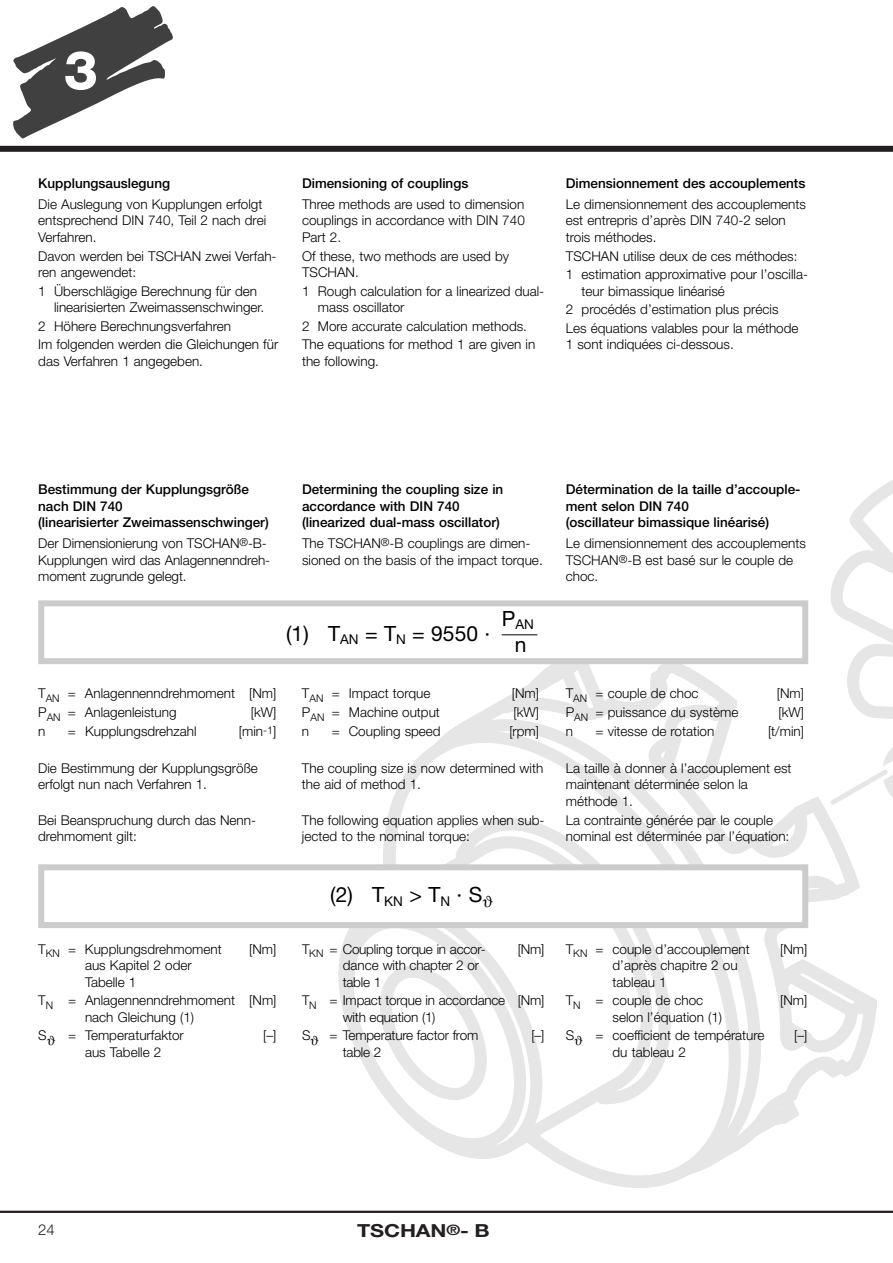
<style>
.page{position:relative;width:893px;height:1263px;background:#fff}
.page>*{position:absolute;margin:0;border:0;box-sizing:border-box;transform-origin:0 0}
.t1{font:800 54px "Helvetica Neue";color:#fff}
.t2{font:21px "Helvetica Neue";color:#000}
.t3{font:700 18px "Helvetica Neue";letter-spacing:-.005em;color:#231f20;scale:1.2 1}
.t4{font:300 15px "Helvetica Neue";color:#231f20}
.t5{font:300 13.5px/16.5px "Helvetica Neue";color:#000}
.t6{font:500 13.5px/16.5px "Helvetica Neue";color:#000}
.t7{font:13.5px "Helvetica Neue";color:#000}
.s1{font-size:10.8px}
.s2{font-size:14.4px}
</style>
<div class="page">
<hr style="left:0;top:1211px;width:892px;height:2px;background:#231f20">
<div style="left:0;top:146px;width:892px;height:6px;background:#231f20"></div>
<svg style="left:780px;top:642px;width:97px;height:482px"></svg>
<svg style="left:514px;top:664px;width:266px;height:466px"></svg>
<svg style="left:470px;top:701px;width:297px;height:444px"></svg>
<svg style="left:385px;top:718px;width:361px;height:470px"></svg>
<svg style="left:445px;top:797px;width:231px;height:313px"></svg>
<svg style="left:479px;top:826px;width:179px;height:273px;fill:#e6e6e6"></svg>
<svg style="left:383px;top:829px;width:252px;height:342px"></svg>
<svg style="left:338px;top:928px;width:210px;height:248px"></svg>
<svg style="left:816px;top:480px;width:76px;height:343px"></svg>
<svg style="left:13px;top:6px;width:160px;height:133px"></svg>
<div style="left:41px;top:603px;width:764px;height:58px;background:#fff"></div>
<div style="left:38px;top:600px;width:770px;height:64px;border:6px solid #ccc"></div>
<hr style="left:501px;top:634px;width:36px;height:1px;background:#000">
<div style="left:41px;top:867px;width:764px;height:58px;background:#fff"></div>
<div style="left:38px;top:864px;width:770px;height:64px;border:6px solid #ccc"></div>
<svg style="left:369px;top:857px;width:183px;height:300px"></svg>
<svg style="left:574px;top:1036px;width:8px;height:9px"></svg>
<h1 class="t1" style="left:64px;top:51px;width:36px">3</h1>
<p class="t6" style="left:38px;top:176px;width:133px">Kupplungsauslegung</p>
<p class="t5" style="left:38px;top:197px;width:229px">Die Auslegung von Kupplungen erfolgt entsprechend DIN 740, Teil 2 nach drei<br>Verfahren.</p>
<p class="t5" style="left:38px;top:249px;width:240px">Davon werden bei TSCHAN zwei Verfah&shy;ren angewendet:</p>
<p class="t5" style="left:54px;top:284px;width:212px;text-indent:-16px">1 Überschlägige Berechnung für den linearisierten Zweimassenschwinger.</p>
<p class="t5" style="left:38px;top:318px;width:241px;line-height:18.6px">2 Höhere Berechnungsverfahren<br>Im folgenden werden die Gleichungen für</p>
<p class="t5" style="left:38px;top:354px;width:166px">das Verfahren 1 angegeben.</p>
<p class="t6" style="left:302px;top:176px;width:168px">Dimensioning of couplings</p>
<p class="t5" style="left:302px;top:197px;width:224px;text-align:justify">Three methods are used to dimension couplings in accordance with DIN 740<br>Part 2.</p>
<p class="t5" style="left:302px;top:249px;width:209px">Of these, two methods are used by<br>TSCHAN.</p>
<p class="t5" style="left:318px;top:284px;width:228px;text-indent:-16px">1 Rough calculation for a linearized dual&shy;mass oscillator</p>
<p class="t5" style="left:302px;top:318px;width:235px;line-height:18.6px">2 More accurate calculation methods.<br>The equations for method 1 are given in</p>
<p class="t5" style="left:302px;top:354px;width:78px">the following.</p>
<p class="t6" style="left:566px;top:176px;width:241px">Dimensionnement des accouplements</p>
<p class="t5" style="left:566px;top:197px;width:242px">Le dimensionnement des accouplements est entrepris d’après DIN 740-2 selon trois méthodes.</p>
<p class="t5" style="left:566px;top:248px;width:244px;line-height:18.6px">TSCHAN utilise deux de ces méthodes:<br>1 estimation approximative pour l’oscilla-</p>
<p class="t5" style="left:566px;top:283px;width:234px;line-height:18.6px;text-indent:16px">teur bimassique linéarisé<br>2 procédés d’estimation plus précis<br>Les équations valables pour la méthode</p>
<p class="t5" style="left:566px;top:338px;width:169px">1 sont indiquées ci-dessous.</p>
<p class="t6" style="left:38px;top:483px;width:232px">Bestimmung der Kupplungsgröße nach DIN 740<br>(linearisierter Zweimassenschwinger)</p>
<p class="t5" style="left:38px;top:536px;width:233px">Der Dimensionierung von TSCHAN<span class="s1">®</span>-B-<br>Kupplungen wird das Anlagennenndreh&shy;moment zugrunde gelegt.</p>
<p class="t6" style="left:302px;top:483px;width:203px">Determining the coupling size in accordance with DIN 740 (linearized dual-mass oscillator)</p>
<p class="t5" style="left:302px;top:536px;width:242px">The TSCHAN<span class="s1">®</span>-B couplings are dimen&shy;sioned on the basis of the impact torque.</p>
<h2 class="t2" style="left:286px;top:626px;width:205px">(1) T<sub>AN</sub> = T<sub>N</sub> = 9550 ·</h2>
<p class="t7" style="left:502px;top:620px;width:34px"><sup>P</sup>AN</p>
<h2 class="t2" style="left:514px;top:637px;width:13px">n</h2>
<p class="t5" style="left:38px;top:686px;width:240px;line-height:18.6px">T<sub>AN</sub> = Anlagennenndrehmoment [Nm]<br>P<sub>AN</sub> = Anlagenleistung</p>
<p class="t5" style="left:251px;top:705px;width:27px">[kW]</p>
<p class="t5" style="left:38px;top:724px;width:9px">n</p>
<p class="t5" style="left:68px;top:724px;width:130px">= Kupplungsdrehzahl</p>
<p class="t5" style="left:239px;top:724px;width:39px">[min<span class="s1">-1</span>]</p>
<p class="t5" style="left:38px;top:761px;width:221px">Die Bestimmung der Kupplungsgröße erfolgt nun nach Verfahren 1.</p>
<p class="t5" style="left:38px;top:813px;width:219px">Bei Beanspruchung durch das Nenn&shy;drehmoment gilt:</p>
<p class="t5" style="left:302px;top:687px;width:130px">T<sub>AN</sub> = Impact torque</p>
<p class="t5" style="left:512px;top:687px;width:29px">[Nm]</p>
<p class="t5" style="left:302px;top:705px;width:139px">P<sub>AN</sub> = Machine output</p>
<p class="t5" style="left:513px;top:705px;width:27px">[kW]</p>
<p class="t5" style="left:302px;top:724px;width:9px">n</p>
<p class="t5" style="left:332px;top:724px;width:110px">= Coupling speed</p>
<p class="t5" style="left:509px;top:724px;width:31px">[rpm]</p>
<p class="t5" style="left:302px;top:761px;width:243px">The coupling size is now determined with the aid of method 1.</p>
<p class="t5" style="left:302px;top:813px;width:244px">The following equation applies when sub&shy;jected to the nominal torque:</p>
<p class="t5" style="left:38px;top:942px;width:185px">T<sub>KN</sub> = Kupplungsdrehmoment</p>
<p class="t5" style="left:249px;top:942px;width:29px">[Nm]</p>
<p class="t5" style="left:85px;top:958px;width:108px">aus Kapitel 2 oder<br>Tabelle 1</p>
<p class="t5" style="left:85px;top:993px;width:193px;text-indent:-47px">T<sub>N</sub> = Anlagennenndrehmoment [Nm] nach Gleichung (1)</p>
<p class="t5" style="left:38px;top:1029px;width:10px">S</p>
<p class="t5" style="left:68px;top:1029px;width:117px">= Temperaturfaktor</p>
<p class="t5" style="left:263px;top:1029px;width:15px">[–]</p>
<p class="t5" style="left:85px;top:1045px;width:78px">aus Tabelle 2</p>
<h2 class="t2" style="left:330px;top:887px;width:154px">(2) T<sub>KN</sub> &gt; T<sub>N</sub> · S</h2>
<p class="t5" style="left:302px;top:942px;width:185px">T<sub>KN</sub> = Coupling torque in accor-</p>
<p class="t5" style="left:517px;top:942px;width:28px">[Nm]</p>
<p class="t5" style="left:343px;top:958px;width:138px">dance with chapter 2 or table 1</p>
<p class="t5" style="left:343px;top:993px;width:203px;text-indent:-41px">T<sub>N</sub> = Impact torque in accordance [Nm] with equation (1)</p>
<p class="t5" style="left:302px;top:1029px;width:10px">S</p>
<p class="t5" style="left:329px;top:1029px;width:150px">= Temperature factor from</p>
<p class="t5" style="left:531px;top:1029px;width:14px">[–]</p>
<p class="t5" style="left:343px;top:1045px;width:40px">table 2</p>
<p class="t6" style="left:565px;top:483px;width:236px">Détermination de la taille d’accouple&shy;ment selon DIN 740<br>(oscillateur bimassique linéarisé)</p>
<p class="t5" style="left:565px;top:536px;width:242px">Le dimensionnement des accouplements<br>TSCHAN<span class="s1">®</span>-B est basé sur le couple de choc.</p>
<p class="t5" style="left:565px;top:687px;width:134px">T<sub>AN</sub> = couple de choc</p>
<p class="t5" style="left:776px;top:687px;width:29px">[Nm]</p>
<p class="t5" style="left:565px;top:705px;width:174px">P<sub>AN</sub> = puissance du système</p>
<p class="t5" style="left:778px;top:705px;width:27px">[kW]</p>
<p class="t5" style="left:565px;top:724px;width:9px">n</p>
<p class="t5" style="left:595px;top:724px;width:120px">= vitesse de rotation</p>
<p class="t5" style="left:768px;top:724px;width:37px">[t/min]</p>
<p class="t5" style="left:565px;top:761px;width:227px">La taille à donner à l’accouplement est maintenant déterminée selon la méthode 1.</p>
<p class="t5" style="left:565px;top:813px;width:225px">La contrainte générée par le couple nominal est déterminée par l’équation:</p>
<p class="t5" style="left:565px;top:942px;width:185px">T<sub>KN</sub> = couple d’accouplement</p>
<p class="t5" style="left:780px;top:942px;width:29px">[Nm]</p>
<p class="t5" style="left:612px;top:958px;width:127px">d’après chapitre 2 ou tableau 1</p>
<p class="t5" style="left:565px;top:993px;width:139px">T<sub>N</sub> = couple de choc</p>
<p class="t5" style="left:780px;top:993px;width:29px">[Nm]</p>
<p class="t5" style="left:612px;top:1010px;width:111px">selon l’équation (1)</p>
<p class="t5" style="left:565px;top:1029px;width:10px">S</p>
<p class="t5" style="left:595px;top:1029px;width:170px">= coefficient de température</p>
<p class="t5" style="left:794px;top:1029px;width:15px">[–]</p>
<p class="t5" style="left:612px;top:1045px;width:75px">du tableau 2</p>
<p class="t4" style="left:38px;top:1225px;width:18px">24</p>
<h3 class="t3" style="left:357px;top:1225px;width:112px">TSCHAN<span class="s2">®</span>- B</h3>
</div>
